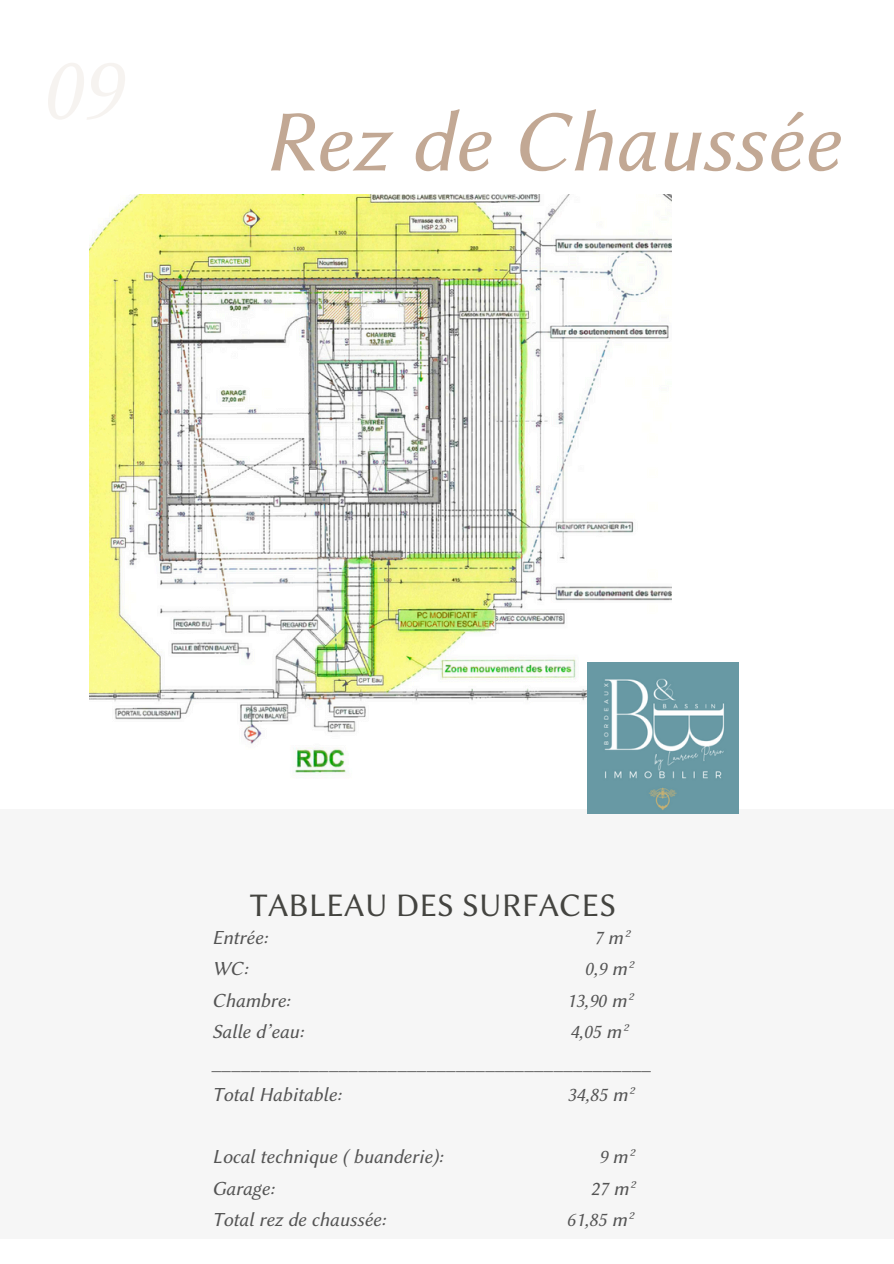
<style>
.page{position:relative;width:894px;height:1264px;background:#fff}
.page>*{position:absolute;margin:0;border:0;box-sizing:border-box;transform-origin:0 0}
.t1{font:87.6px "Lin Biolinum OI";color:#c2a894}
.t2{font:33px "Lin Biolinum O";color:#444440}
.t3{font:20.1px/31.3px "Lin Biolinum OI";color:#545454}
</style>
<div class="page">
<div style="left:0;top:808px;width:893px;height:430px;background:#f4f4f4"></div>
<img style="left:89px;top:194px;width:582px;height:579px">
<img style="left:587px;top:662px;width:151px;height:151px">
<h1 class="t1" style="left:263px;top:92px;width:578px">Rez de Chaussée</h1>
<h2 class="t2" style="left:250px;top:886px;width:367px">TABLEAU DES SURFACES</h2>
<p class="t3" style="left:212px;top:921px;width:57px">Entrée:</p>
<p class="t3" style="left:594px;top:921px;width:37px">7 m²</p>
<p class="t3" style="left:212px;top:952px;width:37px">WC:</p>
<p class="t3" style="left:584px;top:952px;width:50px">0,9 m²</p>
<p class="t3" style="left:212px;top:984px;width:79px">Chambre:</p>
<p class="t3" style="left:566px;top:984px;width:68px">13,90 m²</p>
<p class="t3" style="left:212px;top:1015px;width:93px">Salle d’eau:</p>
<p class="t3" style="left:212px;top:1015px;width:441px;text-indent:358px">4,05 m² _____________________________________________<br>Total Habitable:</p>
<p class="t3" style="left:567px;top:1078px;width:68px">34,85 m²</p>
<p class="t3" style="left:212px;top:1141px;width:232px">Local technique ( buanderie):</p>
<p class="t3" style="left:598px;top:1141px;width:37px">9 m²</p>
<p class="t3" style="left:212px;top:1172px;width:63px">Garage:</p>
<p class="t3" style="left:590px;top:1172px;width:46px">27 m²</p>
<p class="t3" style="left:212px;top:1203px;width:175px">Total rez de chaussée:</p>
<p class="t3" style="left:566px;top:1203px;width:68px">61,85 m²</p>
</div>
